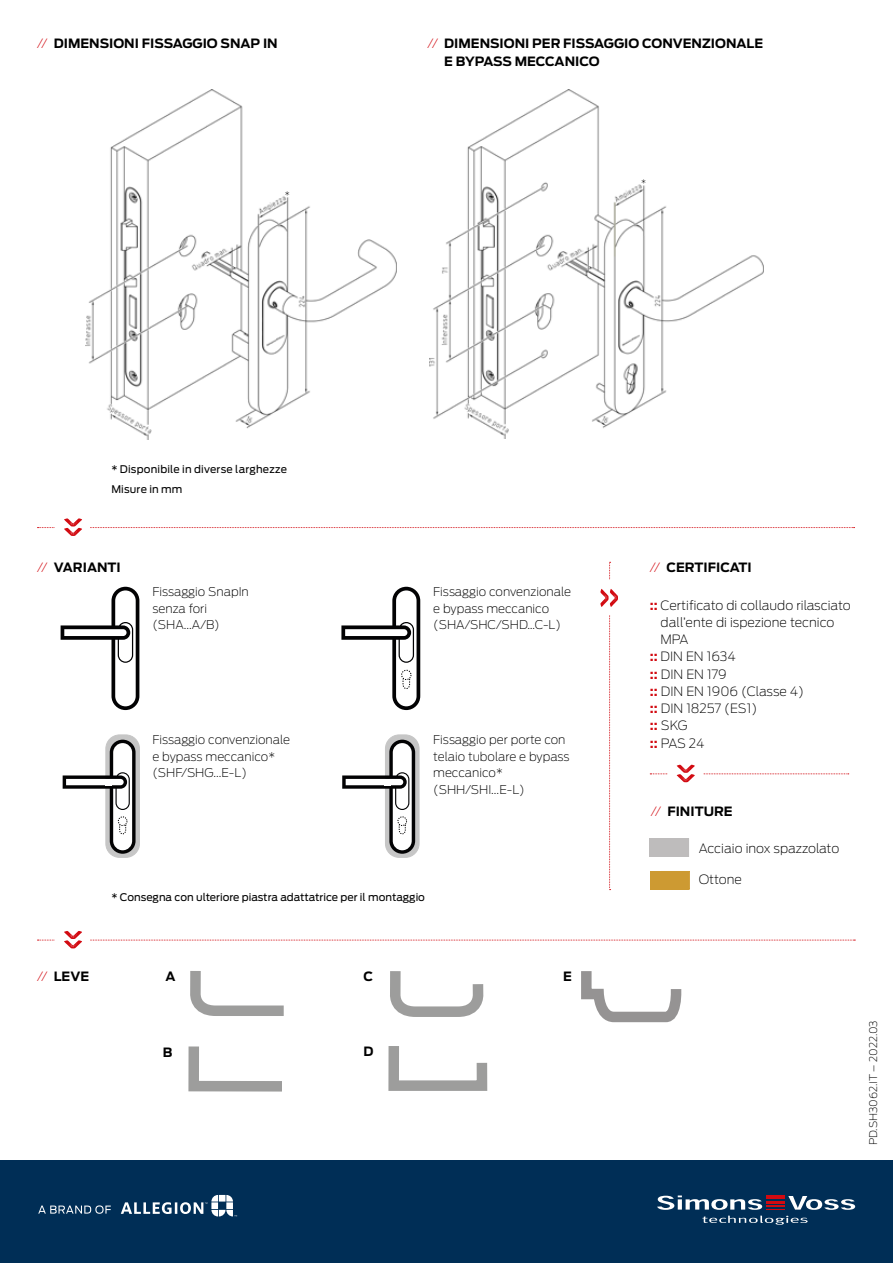
<style>
.page{position:relative;width:893px;height:1263px;background:#fff}
.page>*{position:absolute;margin:0;border:0;box-sizing:border-box;transform-origin:0 0}
.t1{font:200 12.75px "Antenna";color:#000}
.t2{font:700 12.75px/18px "Antenna";color:#000}
.t3{font:200 12px/16.5px "Antenna";color:#000}
.t4{font:10.5px "Antenna";color:#000}
.t5{font:10.5px/19.5px "Antenna";letter-spacing:.02em;color:#000}
.t6{font:200 10.5px "Antenna";color:#000}
.t7{font:200 9px "Antenna";color:#000}
.s1{font-weight:200;color:#d20a11}
.s2{font-weight:700;color:#d20a11}
</style>
<div class="page">
<svg style="left:38px;top:518px;width:817px;height:18px"></svg>
<svg style="left:650px;top:765px;width:199px;height:17px"></svg>
<svg style="left:600px;top:562px;width:18px;height:328px"></svg>
<svg style="left:37px;top:931px;width:818px;height:17px"></svg>
<svg style="left:383px;top:971px;width:110px;height:190px"></svg>
<div style="left:651px;top:871px;width:38px;height:18px;background:#cd9a32"></div>
<div style="left:661px;top:871px;width:29px;height:18px;border:1px solid #cd9a32"></div>
<div style="left:650px;top:838px;width:39px;height:19px;background:#bebcbc"></div>
<img style="left:85px;top:89px;width:311px;height:350px">
<svg style="left:581px;top:971px;width:101px;height:52px"></svg>
<img style="left:429px;top:89px;width:335px;height:350px">
<svg style="left:341px;top:587px;width:79px;height:123px"></svg>
<div style="left:106px;top:735px;width:33px;height:122px;background:#c6c6c6;border-radius:14px"></div>
<div style="left:105px;top:734px;width:35px;height:124px;border:1px solid #c6c6c6;border-radius:14px"></div>
<div style="left:108px;top:738px;width:30px;height:116px;border:2px solid #c6c6c6;border-radius:14px"></div>
<svg style="left:63px;top:740px;width:73px;height:114px"></svg>
<svg style="left:61px;top:587px;width:78px;height:123px"></svg>
<div style="left:385px;top:735px;width:34px;height:122px;background:#c6c6c6;border-radius:14px"></div>
<div style="left:385px;top:734px;width:34px;height:124px;border:1px solid #c6c6c6;border-radius:14px"></div>
<div style="left:387px;top:738px;width:30px;height:116px;border:2px solid #c6c6c6;border-radius:14px"></div>
<svg style="left:342px;top:740px;width:73px;height:114px"></svg>
<div style="left:0;top:1161px;width:893px;height:102px;background:#002e56"></div>
<svg style="left:657px;top:1195px;width:198px;height:30px"></svg>
<svg style="left:121px;top:971px;width:173px;height:246px"></svg>
<svg style="left:38px;top:1205px;width:73px;height:9px"></svg>
<p class="t2" style="left:37px;top:35px;width:242px"><span class="s1">//</span> DIMENSIONI FISSAGGIO SNAP IN</p>
<p class="t7" style="left:285px;top:189px;width:7px">*</p>
<p class="t2" style="left:444px;top:35px;width:320px;text-indent:-17px"><span class="s1">//</span> DIMENSIONI PER FISSAGGIO CONVENZIONALE<br>E BYPASS MECCANICO</p>
<p class="t7" style="left:641px;top:177px;width:7px">*</p>
<p class="t5" style="left:111px;top:459px;width:177px">* Disponibile in diverse larghezze<br>Misure in mm</p>
<p class="t2" style="left:37px;top:558px;width:85px"><span class="s1">//</span> VARIANTI</p>
<p class="t2" style="left:650px;top:558px;width:103px"><span class="s1">//</span> CERTIFICATI</p>
<p class="t3" style="left:152px;top:583px;width:98px">Fissaggio SnapIn senza fori (SHA...A/B)</p>
<p class="t3" style="left:433px;top:583px;width:139px">Fissaggio convenzionale e bypass meccanico (SHA/SHC/SHD…C-L)</p>
<p class="t3" style="left:152px;top:731px;width:139px">Fissaggio convenzionale e bypass meccanico* (SHF/SHG...E-L)</p>
<p class="t3" style="left:433px;top:731px;width:138px">Fissaggio per porte con telaio tubolare e bypass meccanico* (SHH/SHI...E-L)</p>
<p class="t4" style="left:111px;top:890px;width:315px">* Consegna con ulteriore piastra adattatrice per il montaggio</p>
<p class="t1" style="left:650px;top:597px;width:202px"><span class="s2">::</span> Certificato di collaudo rilasciato</p>
<p class="t1" style="left:661px;top:614px;width:175px">dall’ente di ispezione tecnico</p>
<p class="t1" style="left:661px;top:631px;width:29px">MPA</p>
<p class="t1" style="left:650px;top:648px;width:88px"><span class="s2">::</span> DIN EN 1634</p>
<p class="t1" style="left:650px;top:666px;width:78px"><span class="s2">::</span> DIN EN 179</p>
<p class="t1" style="left:650px;top:683px;width:156px"><span class="s2">::</span> DIN EN 1906 (Classe 4)</p>
<p class="t1" style="left:650px;top:700px;width:109px"><span class="s2">::</span> DIN 18257 (ES1)</p>
<p class="t1" style="left:650px;top:717px;width:39px"><span class="s2">::</span> SKG</p>
<p class="t1" style="left:650px;top:735px;width:56px"><span class="s2">::</span> PAS 24</p>
<p class="t2" style="left:651px;top:802px;width:83px"><span class="s1">//</span> FINITURE</p>
<p class="t1" style="left:699px;top:840px;width:142px">Acciaio inox spazzolato</p>
<p class="t1" style="left:699px;top:871px;width:45px">Ottone</p>
<p class="t2" style="left:37px;top:967px;width:53px"><span class="s1">//</span> LEVE</p>
<p class="t2" style="left:165px;top:968px;width:12px">A</p>
<p class="t2" style="left:163px;top:1043px;width:11px">B</p>
<p class="t2" style="left:364px;top:968px;width:11px">C</p>
<p class="t2" style="left:563px;top:968px;width:10px">E</p>
<p class="t2" style="left:364px;top:1042px;width:12px">D</p>
<p class="t6" style="left:866px;top:1145px;width:127px;rotate:-90deg">PD.SH3062.IT – 2022.03</p>
</div>
